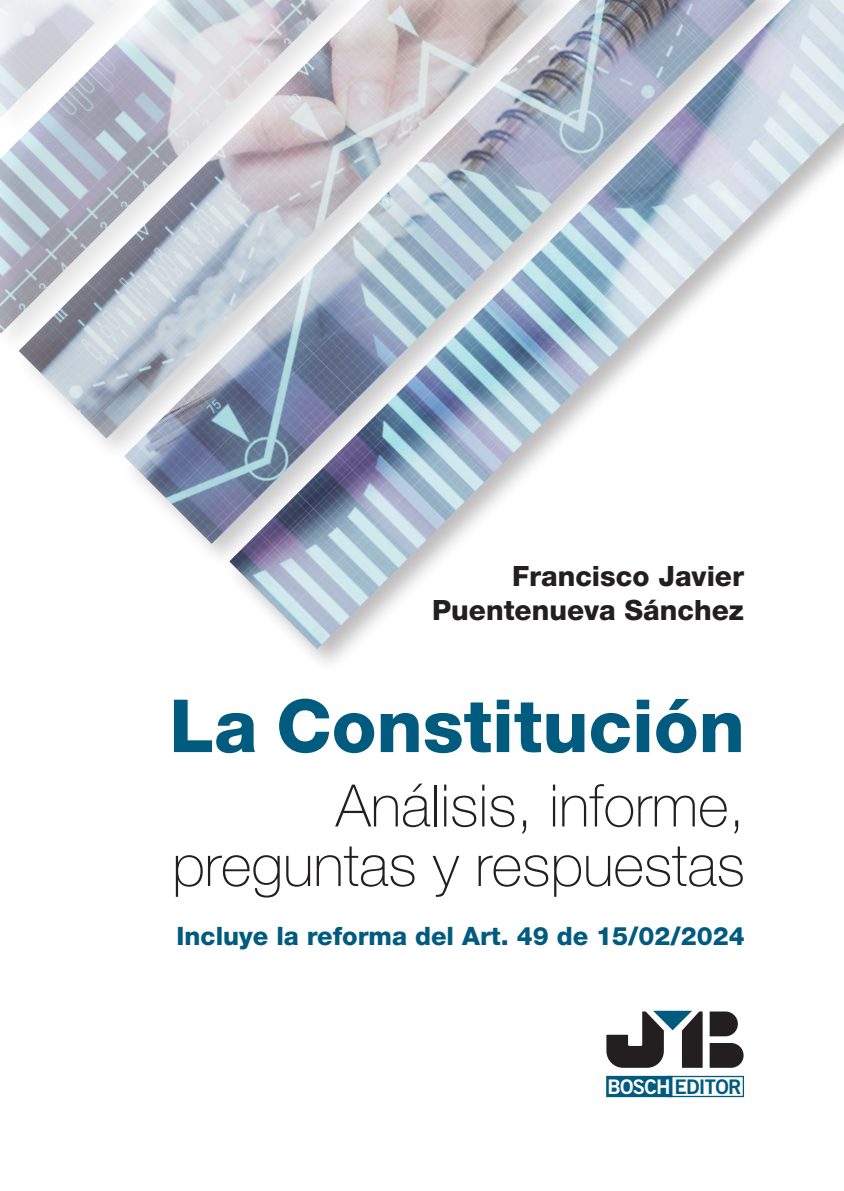
<style>
.page{position:relative;width:844px;height:1191px;background:#fff}
.page>*{position:absolute;margin:0;border:0;box-sizing:border-box;transform-origin:0 0}
.t1{font:800 73.33px "Helvetica Neue LT Std";color:#005b7f}
.t2{font:100 58.62px/59.5px "Helvetica Neue LT Std";color:#231f20;text-align:right}
.t3{font:800 28px/33.6px "Helvetica Neue LT Std";color:#231f20;text-align:right}
.t4{font:800 25.38px "Helvetica Neue LT Std";color:#005b7f}
.t5{font:20.12px "Trade Gothic LT Std Bd 2";letter-spacing:-.035em;color:#005b7f}
.s1{color:#fff}
</style>
<div class="page">
<img style="left:0;top:115px;width:19px;height:110px">
<img style="left:0;top:0;width:19px;height:115px">
<img style="left:19px;top:0;width:105px;height:438px">
<img style="left:124px;top:0;width:105px;height:544px">
<img style="left:229px;top:0;width:614px;height:649px">
<svg style="left:606px;top:1010px;width:138px;height:58px"></svg>
<div style="left:667px;top:1075px;width:76px;height:22px;border:1px solid #005b7f"></div>
<div style="left:606px;top:1076px;width:65px;height:20px;background:#005b7f"></div>
<div style="left:606px;top:1075px;width:66px;height:22px;border:1px solid #005b7f"></div>
<p class="t3" style="left:432px;top:559px;width:313px">Francisco Javier<br>Puentenueva Sánchez</p>
<p class="t1" style="left:169px;top:682px;width:577px">La Constitución</p>
<p class="t2" style="left:172px;top:776px;width:574px">Análisis, informe, preguntas y respuestas</p>
<p class="t4" style="left:176px;top:920px;width:569px">Incluye la reforma del Art. 49 de 15/02/2024</p>
<p class="t5" style="left:607px;top:1074px;width:135px"><span class="s1">BOSCH</span> EDITOR</p>
</div>
